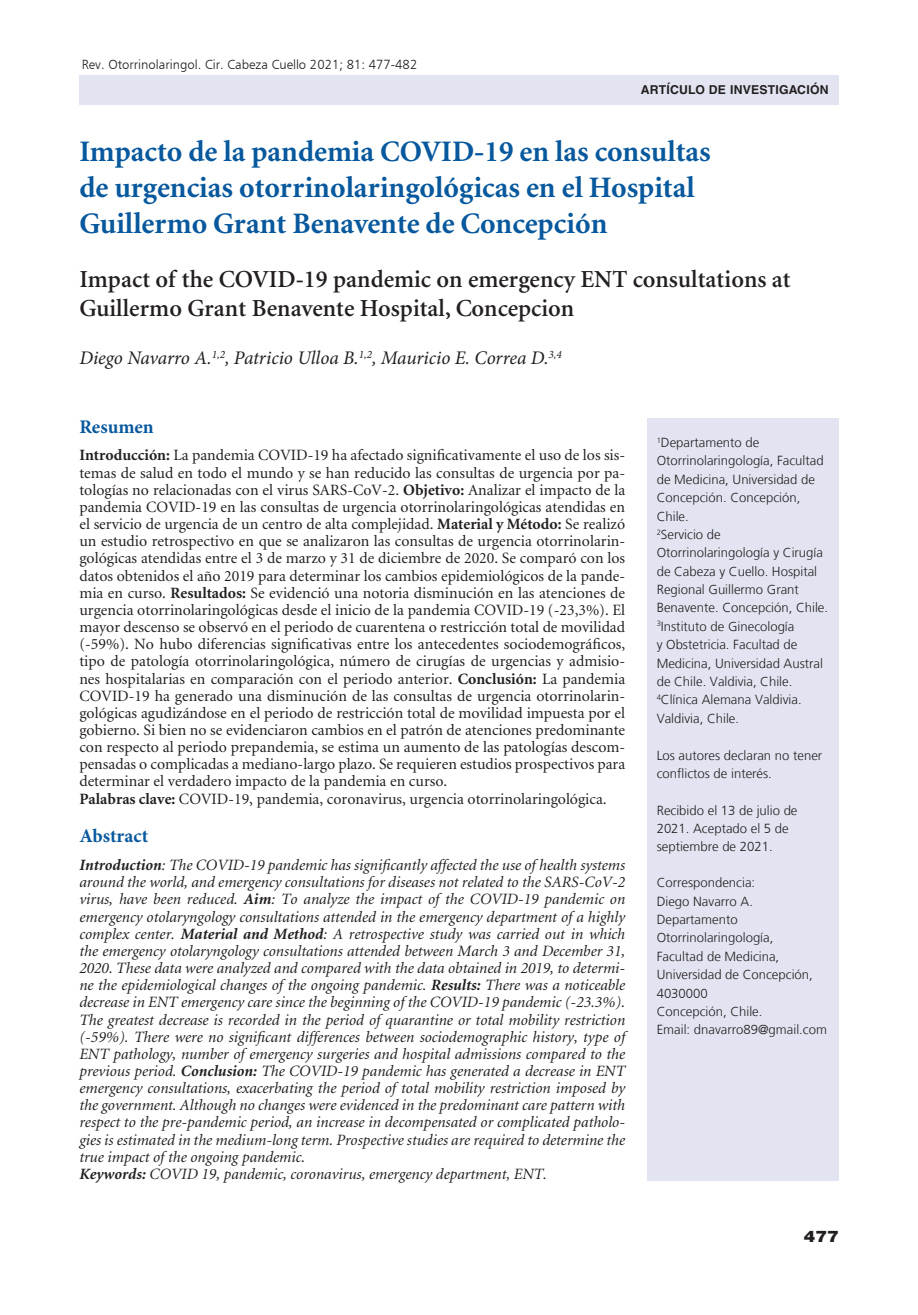
<style>
.page{position:relative;width:918px;height:1315px;background:#fff}
.page>*{position:absolute;margin:0;border:0;box-sizing:border-box;transform-origin:0 0}
._2-titulo{font:700 29.75px/35.7px "Minion";color:#07589d}
._2-titulo_ingles{font:600 24.5px/29.4px "Minion";color:#231f20}
._3-autor{font:italic 19.25px "Minion Pro";letter-spacing:-.005em;color:#231f20}
._5-subtitulo{font:700 19.25px "Minion Pro";color:#07589d}
._4-resumen{font:15.75px/17.2px "Minion";color:#231f20;text-align:justify}
._4-resumen-2{font:italic 15.75px/17.2px "Minion";color:#231f20;text-align:justify}
.t1{font:900 15.75px "Helvetica LT Std";color:#231f20;scale:1.1 1}
._3-datos_autores-doi{font:300 13.12px/18.4px "Frutiger LT";color:#231f20}
.t2{font:13.12px "Humanist 777 BT Light B";color:#231f20}
.t3{font:700 12.25px "Helvetica LT Std";color:#231f20}
.s1{font-weight:700}
</style>
<div class="page">
<div style="left:79px;top:75px;width:759px;height:30px;background:#e2e5f1"></div>
<div style="left:647px;top:419px;width:191px;height:762px;background:#e2e5f1"></div>
<p class="t2" style="left:82px;top:56px;width:337px">Rev. Otorrinolaringol. Cir. Cabeza Cuello 2021; 81: 477-482</p>
<p class="t3" style="left:641px;top:82px;width:18px">ARTÍCULO</p>
<p class="t3" style="left:709px;top:82px;width:34px">DE INVESTIGACIÓN</p>
<h1 class="_2-titulo" style="left:79px;top:135px;width:633px">Impacto de la pandemia COVID-19 en las consultas de urgencias otorrinolaringológicas en el Hospital<br>Guillermo Grant Benavente de Concepción</h1>
<p class="_2-titulo_ingles" style="left:79px;top:265px;width:713px">Impact of the COVID-19 pandemic on emergency ENT consultations at<br>Guillermo Grant Benavente Hospital, Concepcion</p>
<p class="_3-autor" style="left:79px;top:345px;width:484px">Diego Navarro A.<sup>1,2</sup>, Patricio Ulloa B.<sup>1,2</sup>, Mauricio E. Correa D.<sup>3,4</sup></p>
<p class="_5-subtitulo" style="left:79px;top:413px;width:76px">Resumen</p>
<p class="_4-resumen" style="left:79px;top:447px;width:547px"><span class="s1">Introducción:</span> La pandemia COVID-19 ha afectado significativamente el uso de los sis&shy;temas de salud en todo el mundo y se han reducido las consultas de urgencia por pa&shy;tologías no relacionadas con el virus SARS-CoV-2. <span class="s1">Objetivo:</span> Analizar el impacto de la pandemia COVID-19 en las consultas de urgencia otorrinolaringológicas atendidas en el servicio de urgencia de un centro de alta complejidad. <span class="s1">Material y Método:</span> Se realizó un estudio retrospectivo en que se analizaron las consultas de urgencia otorrinolarin&shy;gológicas atendidas entre el 3 de marzo y 31 de diciembre de 2020. Se comparó con los datos obtenidos el año 2019 para determinar los cambios epidemiológicos de la pande&shy;mia en curso. <span class="s1">Resultados:</span> Se evidenció una notoria disminución en las atenciones de urgencia otorrinolaringológicas desde el inicio de la pandemia COVID-19 (-23,3%). El mayor descenso se observó en el periodo de cuarentena o restricción total de movilidad (-59%). No hubo diferencias significativas entre los antecedentes sociodemográficos, tipo de patología otorrinolaringológica, número de cirugías de urgencias y admisio&shy;nes hospitalarias en comparación con el periodo anterior. <span class="s1">Conclusión:</span> La pandemia COVID-19 ha generado una disminución de las consultas de urgencia otorrinolarin&shy;gológicas agudizándose en el periodo de restricción total de movilidad impuesta por el gobierno. Si bien no se evidenciaron cambios en el patrón de atenciones predominante con respecto al periodo prepandemia, se estima un aumento de las patologías descom&shy;pensadas o complicadas a mediano-largo plazo. Se requieren estudios prospectivos para determinar el verdadero impacto de la pandemia en curso.</p>
<p class="_4-resumen" style="left:79px;top:791px;width:529px"><span class="s1">Palabras clave:</span> COVID-19, pandemia, coronavirus, urgencia otorrinolaringológica.</p>
<p class="_5-subtitulo" style="left:79px;top:822px;width:70px">Abstract</p>
<p class="_4-resumen-2" style="left:79px;top:857px;width:547px"><span class="s1">Introduction</span>: The COVID-19 pandemic has significantly affected the use of health systems around the world, and emergency consultations for diseases not related to the SARS-CoV-2 virus, have been reduced. <span class="s1">Aim</span>: To analyze the impact of the COVID-19 pandemic on emergency otolaryngology consultations attended in the emergency department of a highly complex center. <span class="s1">Material and Method</span>: A retrospective study was carried out in which the emergency otolaryngology consultations attended between March 3 and December 31, 2020. These data were analyzed and compared with the data obtained in 2019, to determi&shy;ne the epidemiological changes of the ongoing pandemic. <span class="s1">Results:</span> There was a noticeable decrease in ENT emergency care since the beginning of the COVID-19 pandemic (-23.3%).<br>The greatest decrease is recorded in the period of quarantine or total mobility restriction (-59%). There were no significant differences between sociodemographic history, type of ENT pathology, number of emergency surgeries and hospital admissions compared to the previous period. <span class="s1">Conclusion:</span> The COVID-19 pandemic has generated a decrease in ENT emergency consultations, exacerbating the period of total mobility restriction imposed by the government. Although no changes were evidenced in the predominant care pattern with respect to the pre-pandemic period, an increase in decompensated or complicated patholo&shy;gies is estimated in the medium-long term. Prospective studies are required to determine the true impact of the ongoing pandemic.</p>
<p class="_4-resumen-2" style="left:79px;top:1166px;width:469px"><span class="s1">Keywords:</span> COVID 19, pandemic, coronavirus, emergency department, ENT.</p>
<p class="_3-datos_autores-doi" style="left:657px;top:433px;width:168px"><sup>1</sup>Departamento de<br>Otorrinolaringología, Facultad de Medicina, Universidad de<br>Concepción. Concepción,<br>Chile.</p>
<p class="_3-datos_autores-doi" style="left:657px;top:525px;width:173px"><sup>2</sup>Servicio de<br>Otorrinolaringología y Cirugía de Cabeza y Cuello. Hospital<br>Regional Guillermo Grant<br>Benavente. Concepción, Chile.</p>
<p class="_3-datos_autores-doi" style="left:657px;top:617px;width:168px"><sup>3</sup>Instituto de Ginecología<br>y Obstetricia. Facultad de<br>Medicina, Universidad Austral de Chile. Valdivia, Chile.</p>
<p class="_3-datos_autores-doi" style="left:657px;top:691px;width:146px"><sup>4</sup>Clínica Alemana Valdivia.<br>Valdivia, Chile.</p>
<p class="_3-datos_autores-doi" style="left:657px;top:746px;width:167px">Los autores declaran no tener conflictos de interés.</p>
<p class="_3-datos_autores-doi" style="left:657px;top:801px;width:142px">Recibido el 13 de julio de<br>2021. Aceptado el 5 de septiembre de 2021.</p>
<p class="_3-datos_autores-doi" style="left:657px;top:874px;width:100px">Correspondencia:</p>
<p class="_3-datos_autores-doi" style="left:657px;top:892px;width:98px">Diego Navarro A.</p>
<p class="_3-datos_autores-doi" style="left:657px;top:910px;width:118px">Departamento<br>Otorrinolaringología,</p>
<p class="_3-datos_autores-doi" style="left:657px;top:947px;width:158px">Facultad de Medicina,<br>Universidad de Concepción,<br>4030000</p>
<p class="_3-datos_autores-doi" style="left:657px;top:1002px;width:107px">Concepción, Chile.</p>
<p class="_3-datos_autores-doi" style="left:657px;top:1021px;width:172px">Email: dnavarro89@gmail.com</p>
<p class="t1" style="left:804px;top:1226px;width:33px">477</p>
</div>
